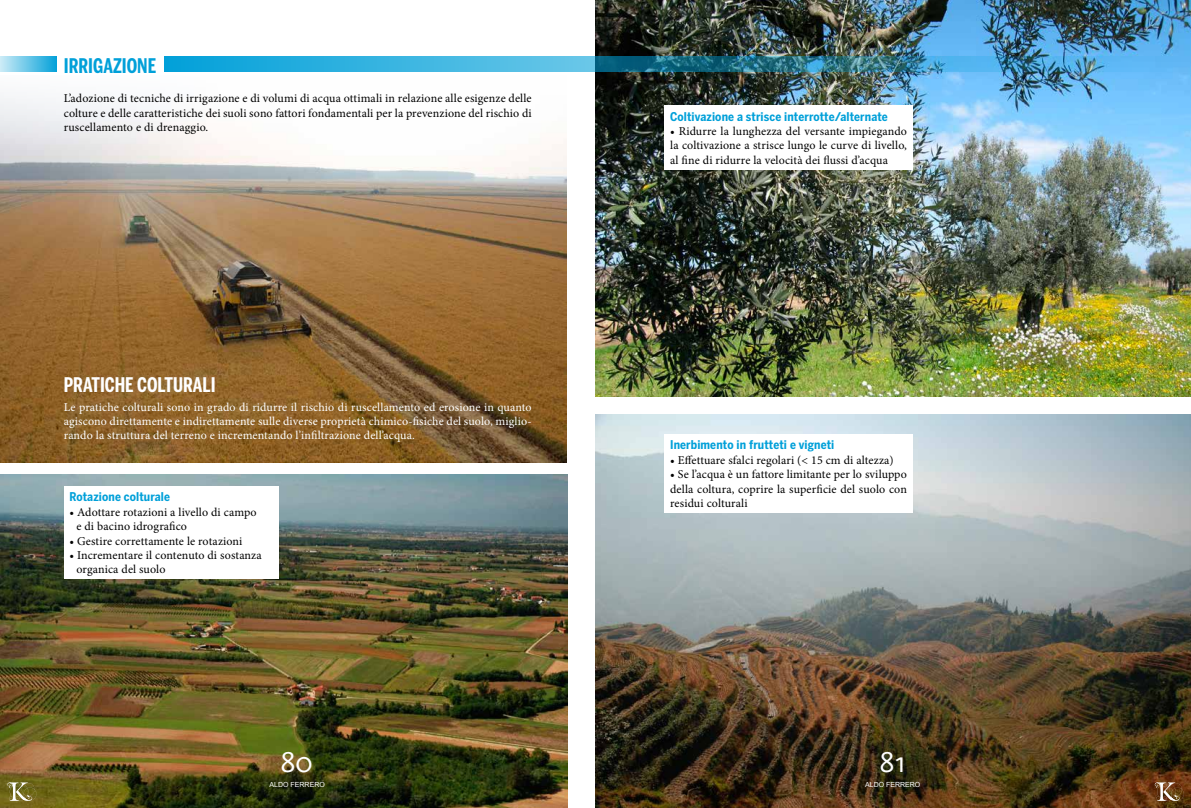
<style>
.page{position:relative;width:1191px;height:808px;background:#fff}
.page>*{position:absolute;margin:0;border:0;box-sizing:border-box;transform-origin:0 0}
.t1{font:30px "Aquazur";color:#fff}
.t2{font:700 20px "Benton Sans Comp";color:#fff}
.t3{font:700 20px "Benton Sans Comp";color:#00a0d9}
.t4{font:12px/14.4px "Minion Pro";letter-spacing:.01em;color:#000;text-align:justify}
.t5{font:12px/14.4px "Minion Pro";letter-spacing:.01em;color:#fff;text-align:justify}
.t6{font:700 12px "Benton Sans Cond";letter-spacing:.01em;color:#00a0d9}
.t7{font:7px "Arial";color:#fff}
</style>
<div class="page">
<img style="left:595px;top:414px;width:596px;height:394px">
<img style="left:596px;top:0;width:595px;height:397px">
<img style="left:0;top:150px;width:567px;height:312px">
<img style="left:0;top:475px;width:567px;height:333px">
<svg style="left:7px;top:782px;width:29px;height:19px"></svg>
<svg style="left:1154px;top:782px;width:29px;height:19px"></svg>
<img style="left:164px;top:57px;width:1027px;height:15px">
<svg style="left:0;top:57px;width:57px;height:15px"></svg>
<div style="left:64px;top:486px;width:214px;height:93px;background:#fff"></div>
<div style="left:664px;top:105px;width:248px;height:64px;background:#fff"></div>
<div style="left:664px;top:434px;width:248px;height:79px;background:#fff"></div>
<h2 class="t3" style="left:64px;top:54px;width:94px">IRRIGAZIONE</h2>
<p class="t4" style="left:64px;top:91px;width:469px">L’adozione di tecniche di irrigazione e di volumi di acqua ottimali in relazione alle esigenze delle colture e delle caratteristiche dei suoli sono fattori fondamentali per la prevenzione del rischio di ruscellamento e di drenaggio.</p>
<h2 class="t2" style="left:64px;top:373px;width:153px">PRATICHE COLTURALI</h2>
<p class="t5" style="left:64px;top:400px;width:469px">Le pratiche colturali sono in grado di ridurre il rischio di ruscellamento ed erosione in quanto agiscono direttamente e indirettamente sulle diverse proprietà chimico-fisiche del suolo, miglio&shy;rando la struttura del terreno e incrementando l’infiltrazione dell’acqua.</p>
<p class="t6" style="left:69px;top:490px;width:102px">Rotazione colturale</p>
<p class="t4" style="left:76px;top:505px;width:182px;text-indent:-7px">• Adottare rotazioni a livello di campo e di bacino idrografico</p>
<p class="t4" style="left:69px;top:534px;width:174px">• Gestire correttamente le rotazioni</p>
<p class="t4" style="left:76px;top:548px;width:187px;text-indent:-7px">• Incrementare il contenuto di sostanza organica del suolo</p>
<h1 class="t1" style="left:281px;top:746px;width:33px">80</h1>
<p class="t7" style="left:270px;top:780px;width:57px">ALDO FERRERO</p>
<p class="t6" style="left:670px;top:109px;width:219px">Coltivazione a strisce interrotte/alternate</p>
<p class="t4" style="left:670px;top:124px;width:238px">• Ridurre la lunghezza del versante impiegando la coltivazione a strisce lungo le curve di livello, al fine di ridurre la velocità dei flussi d’acqua</p>
<p class="t6" style="left:670px;top:438px;width:166px">Inerbimento in frutteti e vigneti</p>
<p class="t4" style="left:670px;top:453px;width:225px">• Effettuare sfalci regolari (&lt; 15 cm di altezza)</p>
<p class="t4" style="left:670px;top:467px;width:238px">• Se l’acqua è un fattore limitante per lo sviluppo della coltura, coprire la superficie del suolo con residui colturali</p>
<h1 class="t1" style="left:880px;top:746px;width:27px">81</h1>
<p class="t7" style="left:865px;top:780px;width:57px">ALDO FERRERO</p>
</div>
